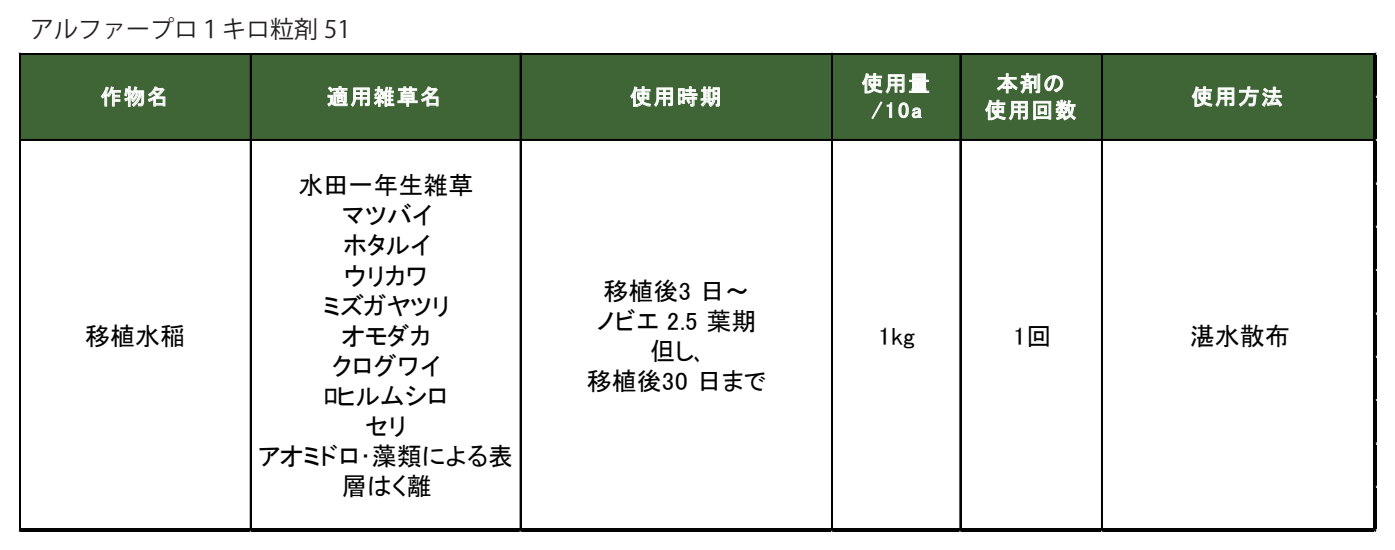
<style>
.page{position:relative;width:1395px;height:550px;background:#fff}
.page>*{position:absolute;margin:0;border:0;box-sizing:border-box;transform-origin:0 0}
.t1{font:25px/30px "MS P Gothic";color:#030303;text-align:center}
.t2{font:24px "Koz Go Pr 6 N";color:#231f20}
.t3{font:21.6px/26.6px "MS P Gothic";letter-spacing:.075em;color:#fff;text-align:center}
</style>
<div class="page">
<div style="left:20px;top:54px;width:1356px;height:87px;background:#3f6537"></div>
<svg style="left:101px;top:86px;width:65px;height:21px"></svg>
<svg style="left:327px;top:86px;width:112px;height:21px"></svg>
<svg style="left:630px;top:86px;width:90px;height:21px"></svg>
<svg style="left:861px;top:73px;width:68px;height:21px"></svg>
<svg style="left:871px;top:101px;width:21px;height:18px"></svg>
<svg style="left:898px;top:102px;width:25px;height:16px"></svg>
<svg style="left:1191px;top:86px;width:91px;height:21px"></svg>
<svg style="left:997px;top:73px;width:66px;height:21px"></svg>
<svg style="left:985px;top:100px;width:91px;height:21px"></svg>
<hr style="left:20px;top:53px;width:1356px;height:1px;background:#030303">
<hr style="left:20px;top:139px;width:1353px;height:2px;background:#030303">
<hr style="left:19px;top:53px;width:1px;height:478px;background:#030303">
<hr style="left:250px;top:54px;width:2px;height:474px;background:#030303">
<hr style="left:520px;top:54px;width:2px;height:474px;background:#030303">
<hr style="left:831px;top:54px;width:2px;height:474px;background:#030303">
<hr style="left:959px;top:54px;width:1px;height:474px;background:#030303">
<hr style="left:960px;top:54px;width:1px;height:474px;background:#030303">
<hr style="left:1101px;top:54px;width:2px;height:474px;background:#030303">
<hr style="left:20px;top:528px;width:1356px;height:3px;background:#030303">
<hr style="left:1373px;top:54px;width:3px;height:477px;background:#030303">
<p class="t2" style="left:30px;top:16px;width:322px">アルファープロ１キロ粒剤 51</p>
<p class="t3" style="left:100px;top:83px;width:70px">作物名</p>
<p class="t1" style="left:85px;top:320px;width:101px">移植水稲</p>
<p class="t3" style="left:327px;top:83px;width:116px">適用雑草名</p>
<p class="t3" style="left:630px;top:83px;width:93px">使用時期</p>
<p class="t1" style="left:258px;top:170px;width:256px">水田一年生雑草<br>マツバイ<br>ホタルイ<br>ウリカワ<br>ミズガヤツリ<br>オモダカ<br>クログワイ<br>ﾛヒルムシロ<br>セリ<br>アオミドロ･藻類による表層はく離</p>
<p class="t1" style="left:587px;top:275px;width:181px">移植後3 日～<br>ノビエ 2.5 葉期但し､<br>移植後30 日まで</p>
<p class="t3" style="left:861px;top:70px;width:70px">使用量/10a</p>
<p class="t3" style="left:985px;top:70px;width:93px">本剤の使用回数</p>
<p class="t3" style="left:1191px;top:83px;width:93px">使用方法</p>
<p class="t1" style="left:878px;top:320px;width:38px">1kg</p>
<p class="t1" style="left:1013px;top:320px;width:40px">1回</p>
<p class="t1" style="left:1189px;top:320px;width:101px">湛水散布</p>
</div>
